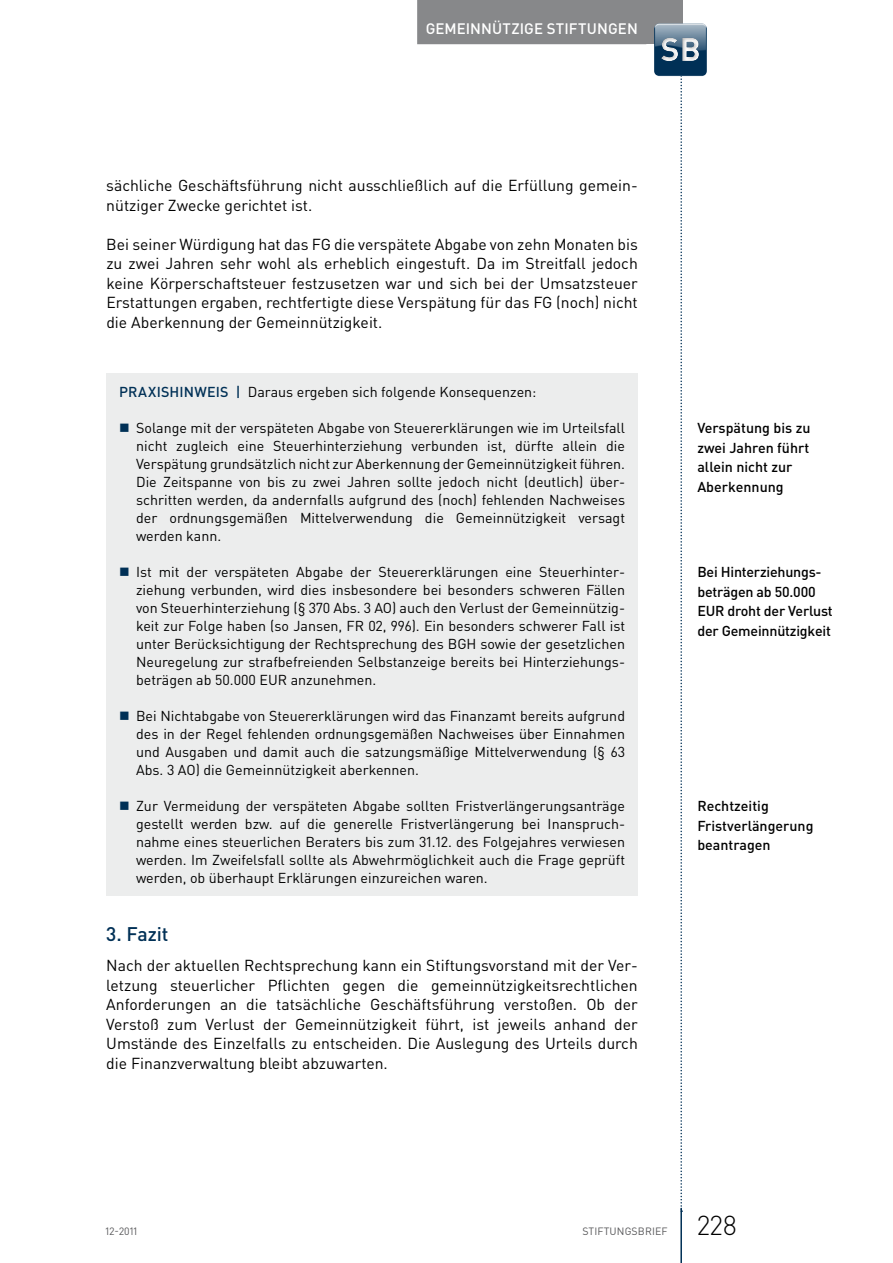
<style>
.page{position:relative;width:893px;height:1263px;background:#fff}
.page>*{position:absolute;margin:0;border:0;box-sizing:border-box;transform-origin:0 0}
.t1{font:300 27px "DIN Pro";color:#000}
.t2{font:500 19.5px "DIN Pro";color:#003056}
.t3{font:15.75px/19.5px "DIN Pro";color:#000;text-align:justify}
.t4{font:500 15px "DIN Pro";letter-spacing:.005em;color:#fff}
.t5{font:14.25px/18px "DIN Pro";color:#000}
.t6{font:500 14.25px/19.5px "DIN Pro";letter-spacing:-.01em;color:#000}
.t7{font:10.5px "DIN Pro";letter-spacing:.01em;color:#58585a}
.s1{font-weight:500;color:#003056}
</style>
<div class="page">
<div style="left:638px;top:0;width:44px;height:44px;background:#87888a"></div>
<hr style="left:680px;top:1208px;width:2px;height:55px;background:#003056">
<div style="left:417px;top:0;width:229px;height:44px;background:#87888a"></div>
<img style="left:654px;top:23px;width:53px;height:53px">
<svg style="left:661px;top:0;width:38px;height:1212px"></svg>
<div style="left:659px;top:36px;width:40px;height:26px;background:#000;opacity:.3"></div>
<div style="left:106px;top:373px;width:532px;height:522px;background:#eceded"></div>
<p class="t4" style="left:426px;top:18px;width:214px">Gemeinnützige Stiftungen</p>
<p class="t3" style="left:106px;top:175px;width:533px">sächliche Geschäftsführung nicht ausschließlich auf die Erfüllung gemein&shy;nütziger Zwecke gerichtet ist.</p>
<p class="t3" style="left:106px;top:234px;width:533px">Bei seiner Würdigung hat das FG die verspätete Abgabe von zehn Monaten bis zu zwei Jahren sehr wohl als erheblich eingestuft. Da im Streitfall jedoch keine Körperschaftsteuer festzusetzen war und sich bei der U msatzsteuer Erstattungen ergaben, rechtfertigte diese Verspätung für das FG (noch) nicht die Aberkennung der Gemeinnützigkeit.</p>
<p class="t5" style="left:119px;top:382px;width:419px"><span class="s1">Praxish inweis |</span> Daraus ergeben sich folgende Konsequenzen:</p>
<p class="t5" style="left:136px;top:418px;width:491px">Solange mit der verspäteten Abgabe von Steuererklärungen wie im U rteilsfall nicht zugleich eine Steuerhinterziehung verbunden ist, dürfte allein die Verspätung grundsätzlich nicht zur Aberkennung der Gemeinnützigkeit führen.<br>Die Zeitspanne von bis zu zwei Jahren sollte jedoch nicht (deutlich) über&shy;schritten werden, da andernfalls aufgrund des (noch) fehlenden Nachweises der ordnungsgemäßen M ittelverwendung die Gemeinnützigkeit versagt werden kann.</p>
<p class="t5" style="left:136px;top:562px;width:490px">Ist mit der verspäteten Abgabe der Steuererklärungen eine Steuerhinter&shy;ziehung verbunden, wird dies insbesondere bei besonders schweren Fällen von Steuerhinterziehung (§ 370 Abs. 3 AO) auch den Verlust der Gemeinnützig&shy;keit zur Folge haben (so Jansen, FR 02, 996). Ein besonders schwerer Fall ist unter Berücksichtigung der Rechtsprechung des BG H sowie der gesetzlichen Neuregelung zur strafbefreienden Selbstanzeige bereits bei Hinterziehungs&shy;beträgen ab 50.000 EUR</p>
<p class="t5" style="left:291px;top:670px;width:87px">anzunehmen.</p>
<p class="t5" style="left:136px;top:706px;width:491px;text-align:justify">Bei N ichtabgabe von Steuererklärungen wird das Finanzamt bereits aufgrund des in der Regel fehlenden ordnungsgemäßen Nachweises über Einnahmen und Ausgaben und damit auch die satzungsmäßige M ittelverwendung (§ 63<br>Abs. 3 AO) die Gemeinnützigkeit aberkennen.</p>
<p class="t5" style="left:136px;top:796px;width:490px">Zur Vermeidung der verspäteten Abgabe sollten Fristverlängerungsanträge gestellt werden bzw. auf die generelle Fristverlängerung bei I nanspruch&shy;nahme eines steuerlichen Beraters bis zum 31.12. des Folgejahres verwiesen werden. I m Zweifelsfall sollte als Abwehrmöglichkeit auch die Frage geprüft werden, ob überhaupt Erklärungen einzureichen waren.</p>
<h2 class="t2" style="left:106px;top:921px;width:64px">3. Fazit</h2>
<p class="t3" style="left:106px;top:955px;width:533px">Nach der aktuellen Rechtsprechung kann ein Stiftungsvorstand mit der Ver&shy;letzung steuerlicher Pflichten gegen die gemeinnützigkeitsrechtlichen Anforderungen an die tatsächliche Geschäftsführung verstoßen. Ob der Verstoß zum Verlust der Gemeinnützigkeit führt, ist jeweils anhand der -U mstände des Einzelfalls zu entscheiden. Die Auslegung des U rteils durch die Finanzverwaltung bleibt abzuwarten.</p>
<p class="t6" style="left:697px;top:418px;width:115px">Verspätung bis zu zwei Jahren führt allein nicht zur<br>Aberkennung</p>
<p class="t6" style="left:697px;top:562px;width:126px">Bei Hinterziehungs&shy;beträgen ab 50.000<br>EUR</p>
<p class="t6" style="left:697px;top:601px;width:137px;text-align:right">droht der Verlust<br>der Gemeinnützigkeit</p>
<p class="t6" style="left:697px;top:796px;width:118px">Rechtzeitig<br>Fristverlängerung beantragen</p>
<p class="t7" style="left:106px;top:1224px;width:33px">12-2011</p>
<p class="t7" style="left:582px;top:1224px;width:87px">Stiftungsbrief</p>
<h1 class="t1" style="left:697px;top:1207px;width:41px">228</h1>
</div>
